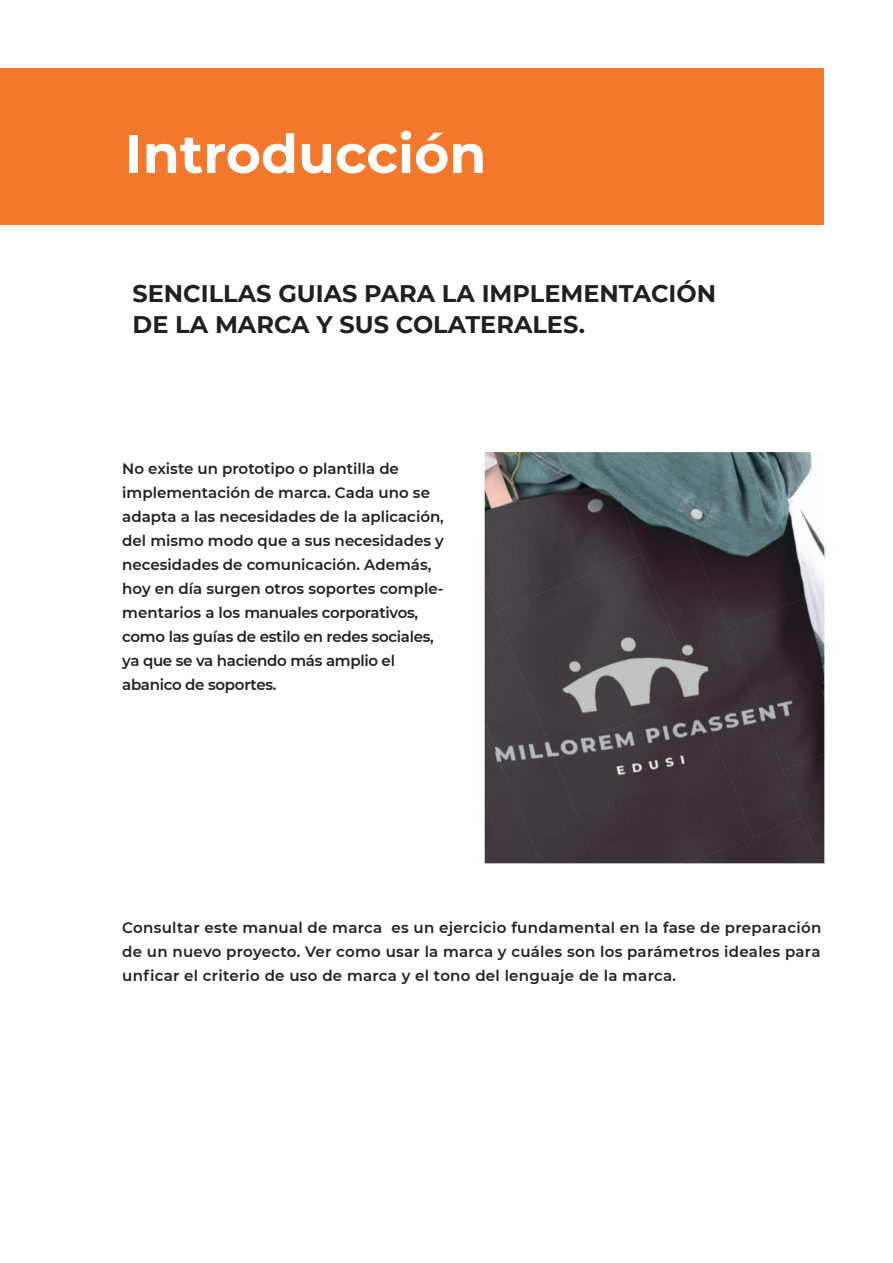
<style>
.page{position:relative;width:893px;height:1263px;background:#fff}
.page>*{position:absolute;margin:0;border:0;box-sizing:border-box;transform-origin:0 0}
.t1{font:700 53.7px "Montserrat";color:#fff}
.t2{font:700 24px/31.2px "Montserrat";color:#231f20}
.t3{font:600 15px/24px "Montserrat";color:#231f20}
</style>
<div class="page">
<div style="left:0;top:68px;width:824px;height:157px;background:#f4782b"></div>
<img style="left:485px;top:452px;width:116px;height:130px">
<img style="left:601px;top:452px;width:182px;height:365px">
<img style="left:657px;top:452px;width:111px;height:177px">
<img style="left:485px;top:582px;width:67px;height:281px">
<img style="left:768px;top:452px;width:56px;height:138px">
<img style="left:496px;top:553px;width:202px;height:200px">
<div style="left:485px;top:722px;width:56px;height:141px;background:#433d42"></div>
<img style="left:727px;top:590px;width:97px;height:181px">
<img style="left:552px;top:695px;width:202px;height:168px">
<img style="left:783px;top:754px;width:41px;height:109px">
<div style="left:687px;top:817px;width:133px;height:46px;background:#3a2f36"></div>
<h1 class="t1" style="left:125px;top:115px;width:363px">Introducción</h1>
<h2 class="t2" style="left:132px;top:276px;width:585px">SENCILLAS GUIAS PARA LA IMPLEMENTACIÓN<br>DE LA MARCA Y SUS COLATERALES.</h2>
<p class="t3" style="left:122px;top:456px;width:323px">No existe un prototipo o plantilla de implementación de marca. Cada uno se adapta a las necesidades de la aplicación, del mismo modo que a sus necesidades y necesidades de comunicación. Además, hoy en día surgen otros soportes comple&shy;mentarios a los manuales corporativos, como las guías de estilo en redes sociales, ya que se va haciendo más amplio el abanico de soportes.</p>
<p class="t3" style="left:122px;top:915px;width:700px;text-align:justify">Consultar este manual de marca es un ejercicio fundamental en la fase de preparación de un nuevo proyecto. Ver como usar la marca y cuáles son los parámetros ideales para unficar el criterio de uso de marca y el tono del lenguaje de la marca.</p>
</div>
